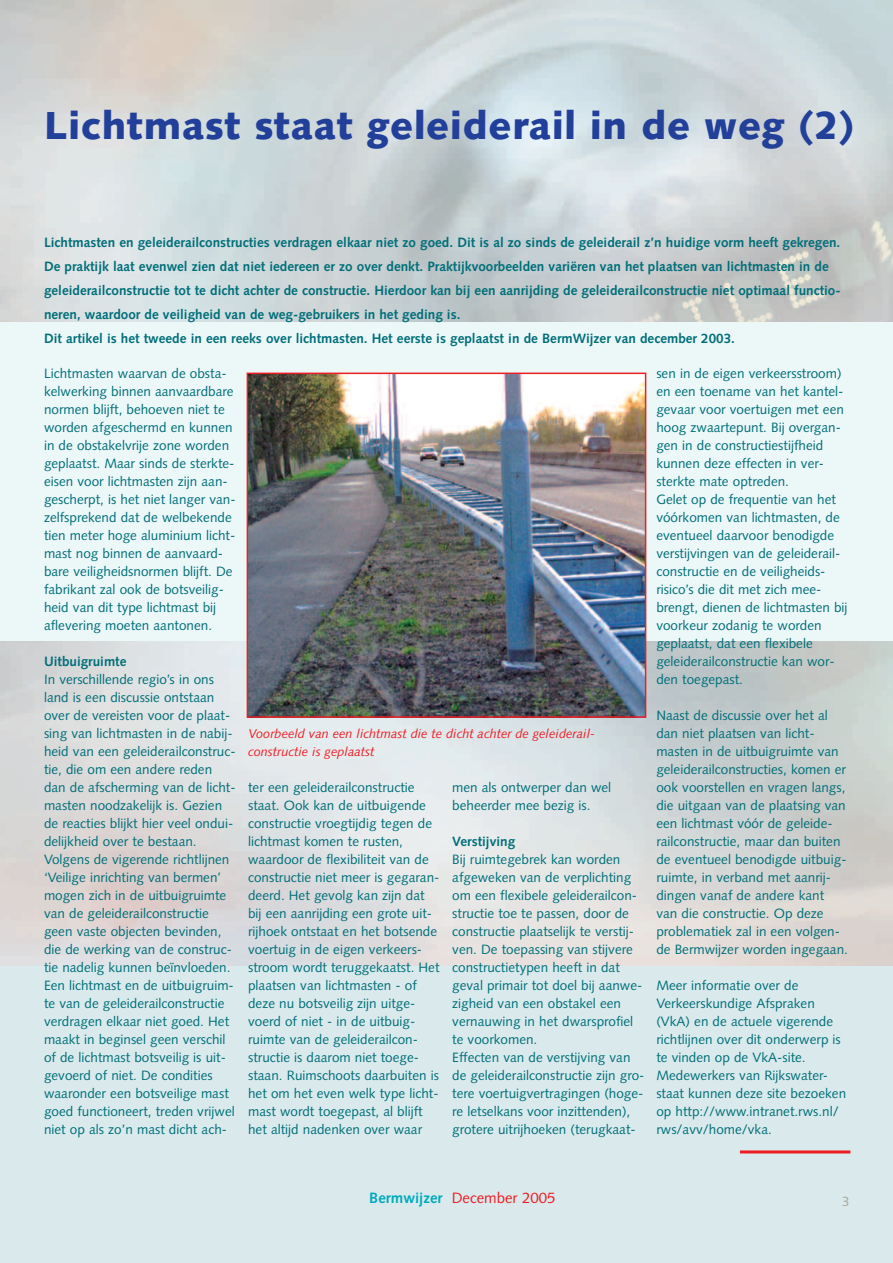
<style>
.page{position:relative;width:893px;height:1263px;background:#fff}
.page>*{position:absolute;margin:0;border:0;box-sizing:border-box;transform-origin:0 0}
.t1{font:900 39px "Syntax";letter-spacing:.02em;color:#224099}
.t2{font:15px "Syntax";color:#ee1d23}
.t3{font:13.5px/18px "Syntax";color:#006e79}
.t4{font:700 13.5px/24px "Syntax";color:#006e79}
.t5{font:13.5px "Syntax";color:#a9a897}
.t6{font:italic 12.75px/18px "Syntax";color:#ee1d23}
.s1{font-weight:700;color:#00aabc}
</style>
<div class="page">
<div style="left:0;top:322px;width:893px;height:319px;background:#ecf7f8"></div>
<div style="left:0;top:966px;width:893px;height:297px;background:#daeaec"></div>
<img style="left:250px;top:376px;width:393px;height:339px">
<div style="left:247px;top:373px;width:399px;height:345px;border:2px solid #ee1d23"></div>
<hr style="left:740px;top:1150px;width:110px;height:3px;background:#ee1d23">
<h1 class="t1" style="left:44px;top:109px;width:812px">Lichtmast staat geleiderail in de weg (2)</h1>
<p class="t4" style="left:44px;top:232px;width:798px">Lichtmasten en geleiderailconstructies verdragen elkaar niet zo goed. Dit is al zo sinds de geleiderail z’n huidige vorm heeft gekregen.<br>De praktijk laat evenwel zien dat niet iedereen er zo over denkt. Praktijkvoorbeelden variëren van het plaatsen van lichtmasten in de geleiderailconstructie tot te dicht achter de constructie. Hierdoor kan bij een aanrijding de geleiderailconstructie niet optimaal functio&shy;neren, waardoor de veiligheid van de weg-gebruikers in het geding is.<br>Dit artikel is het tweede in een reeks over lichtmasten. Het eerste is geplaatst in de BermWijzer van december 2003.</p>
<p class="t3" style="left:44px;top:366px;width:193px">Lichtmasten waarvan de obsta&shy;kelwerking binnen aanvaardbare normen blijft, behoeven niet te worden afgeschermd en kunnen in de obstakelvrije zone worden geplaatst. Maar sinds de sterkte&shy;eisen voor lichtmasten zijn aan&shy;gescherpt, is het niet langer van&shy;zelfsprekend dat de welbekende tien meter hoge aluminium licht&shy;mast nog binnen de aanvaard&shy;bare veiligheidsnormen blijft. De fabrikant zal ook de botsveilig&shy;heid van dit type lichtmast bij aflevering moeten aantonen.</p>
<p class="t4" style="left:44px;top:651px;width:84px">Uitbuigruimte</p>
<p class="t3" style="left:44px;top:672px;width:193px">In verschillende regio’s in ons land is een discussie ontstaan over de vereisten voor de plaat&shy;sing van lichtmasten in de nabij&shy;heid van een geleiderailconstruc&shy;tie, die om een andere reden dan de afscherming van de licht&shy;masten noodzakelijk is. Gezien de reacties blijkt hier veel ondui&shy;delijkheid over te bestaan.<br>Volgens de vigerende richtlijnen ‘Veilige inrichting van bermen’ mogen zich in de uitbuigruimte van de geleiderailconstructie geen vaste objecten bevinden, die de werking van de construc&shy;tie nadelig kunnen beïnvloeden.<br>Een lichtmast en de uitbuigruim&shy;te van de geleiderailconstructie verdragen elkaar niet goed. Het maakt in beginsel geen verschil of de lichtmast botsveilig is uit&shy;gevoerd of niet. De condities waaronder een botsveilige mast goed functioneert, treden vrijwel niet op als zo’n mast dicht ach-</p>
<p class="t6" style="left:248px;top:726px;width:349px">Voorbeeld van een lichtmast die te dicht achter de geleiderail&shy;constructie is geplaatst</p>
<p class="t3" style="left:248px;top:780px;width:193px">ter een geleiderailconstructie staat. Ook kan de uitbuigende constructie vroegtijdig tegen de lichtmast komen te rusten, waardoor de flexibiliteit van de constructie niet meer is gegaran&shy;deerd. Het gevolg kan zijn dat bij een aanrijding een grote uit&shy;rijhoek ontstaat en het botsende voertuig in de eigen verkeers&shy;stroom wordt teruggekaatst. Het plaatsen van lichtmasten - of deze nu botsveilig zijn uitge&shy;voerd of niet - in de uitbuig&shy;ruimte van de geleiderailcon&shy;structie is daarom niet toege&shy;staan. Ruimschoots daarbuiten is het om het even welk type licht&shy;mast wordt toegepast, al blijft het altijd nadenken over waar</p>
<p class="t3" style="left:452px;top:780px;width:161px">men als ontwerper dan wel beheerder mee bezig is.</p>
<p class="t4" style="left:452px;top:831px;width:65px">Verstijving</p>
<p class="t3" style="left:452px;top:852px;width:194px">Bij ruimtegebrek kan worden afgeweken van de verplichting om een flexibele geleiderailcon&shy;structie toe te passen, door de constructie plaatselijk te verstij&shy;ven. De toepassing van stijvere constructietypen heeft in dat geval primair tot doel bij aanwe&shy;zigheid van een obstakel een vernauwing in het dwarsprofiel te voorkomen.<br>Effecten van de verstijving van de geleiderailconstructie zijn gro&shy;tere voertuigvertragingen (hoge&shy;re letselkans voor inzittenden), grotere uitrijhoeken (terugkaat-</p>
<p class="t3" style="left:656px;top:366px;width:193px">sen in de eigen verkeersstroom) en een toename van het kantel&shy;gevaar voor voertuigen met een hoog zwaartepunt. Bij overgan&shy;gen in de constructiestijfheid kunnen deze effecten in ver&shy;sterkte mate optreden.<br>Gelet op de frequentie van het vóórkomen van lichtmasten, de eventueel daarvoor benodigde verstijvingen van de geleiderail&shy;constructie en de veiligheids&shy;risico’s die dit met zich mee&shy;brengt, dienen de lichtmasten bij voorkeur zodanig te worden geplaatst, dat een flexibele geleiderailconstructie kan wor&shy;den toegepast.</p>
<p class="t3" style="left:656px;top:708px;width:193px">Naast de discussie over het al dan niet plaatsen van licht&shy;masten in de uitbuigruimte van geleiderailconstructies, komen er ook voorstellen en vragen langs, die uitgaan van de plaatsing van een lichtmast vóór de geleide&shy;railconstructie, maar dan buiten de eventueel benodigde uitbuig&shy;ruimte, in verband met aanrij&shy;dingen vanaf de andere kant van die constructie. Op deze problematiek zal in een volgen&shy;de Bermwijzer worden ingegaan.</p>
<p class="t3" style="left:656px;top:978px;width:191px">Meer informatie over de<br>Verkeerskundige Afspraken (VkA) en de actuele vigerende richtlijnen over dit onderwerp is te vinden op de VkA-site.<br>Medewerkers van Rijkswater&shy;staat kunnen deze site bezoeken op http://www.intranet.rws.nl/ rws/avv/home/vka.</p>
<p class="t2" style="left:369px;top:1192px;width:188px"><span class="s1">Bermwijzer</span> December 2005</p>
<p class="t5" style="left:842px;top:1196px;width:9px">3</p>
</div>
